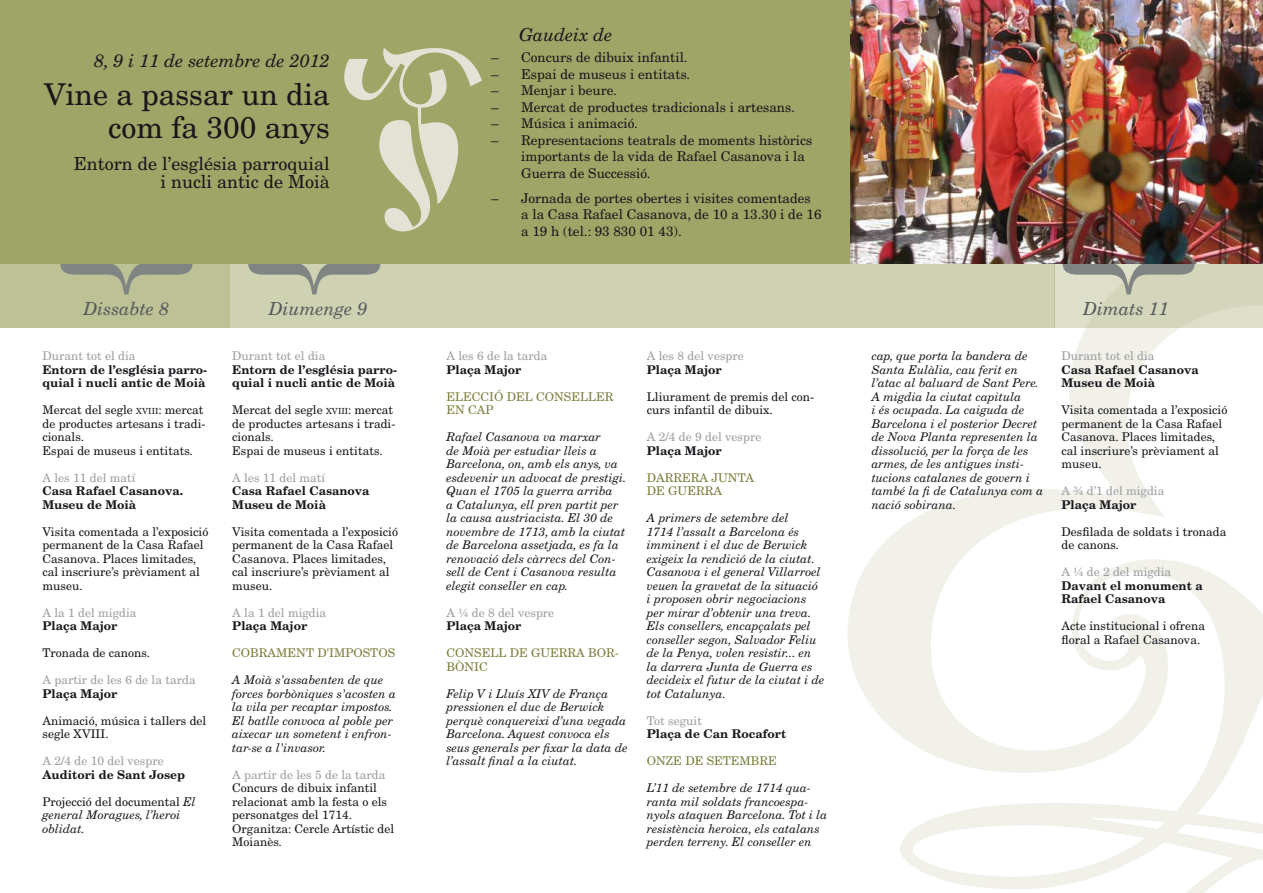
<style>
.page{position:relative;width:1263px;height:893px;background:#fff}
.page>*{position:absolute;margin:0;border:0;box-sizing:border-box;transform-origin:0 0}
.t1{font:187.5px "Decoration Pi LT Std 1";color:#e4e2d4}
.t2{font:30px/33px "New Century Schlbk LT Std";color:#1a171c;text-align:right}
.t3{font:18px/18px "New Century Schlbk LT Std";color:#1a171c;text-align:right}
.t4{font:italic 18px "New Century Schlbk LT Std";color:#1a171c}
.t5{font:italic 18px "New Century Schlbk LT Std";color:#58585a}
.t6{font:13.5px/16.5px "New Century Schlbk LT Std";color:#1a171c}
.t7{font:italic 12px/13.5px "New Century Schlbk LT Std";color:#1a171c}
.t8{font:12px/13.5px "New Century Schlbk LT Std";color:#1a171c}
.t9{font:700 12px/13.5px "New Century Schlbk LT Std";color:#1a171c}
.t10{font:12px "New Century Schlbk LT Std";color:#9d9ea0}
.t11{font:12px/13.5px "New Century Schlbk LT Std";color:#7b7e3c}
.s1{font-size:8.4px}
.s2{font-style:normal}
</style>
<div class="page">
<div style="left:230px;top:264px;width:824px;height:63px;background:#cfd2b2"></div>
<div style="left:0;top:264px;width:230px;height:63px;background:#bdc196"></div>
<div style="left:0;top:0;width:850px;height:264px;background:#9fa566"></div>
<img style="left:850px;top:0;width:413px;height:238px">
<img style="left:847px;top:238px;width:416px;height:90px">
<h3 class="t4" style="left:519px;top:24px;width:95px">Gaudeix de</h3>
<h1 class="t1" style="left:277px;top:233px;width:189px;rotate:-90deg">•</h1>
<h3 class="t4" style="left:94px;top:50px;width:237px">8, 9 i 11 de setembre de 2012</h3>
<p class="t6" style="left:491px;top:49px;width:198px">– Concurs de dibuix infantil.</p>
<p class="t6" style="left:491px;top:65px;width:201px">– Espai de museus i entitats.</p>
<p class="t6" style="left:491px;top:82px;width:127px">– Menjar i beure.</p>
<p class="t6" style="left:491px;top:98px;width:305px">– Mercat de productes tradicionals i artesans.</p>
<p class="t6" style="left:491px;top:115px;width:148px">– Música i animació.</p>
<p class="t6" style="left:521px;top:131px;width:293px;text-indent:-30px">– Representacions teatrals de moments històrics importants de la vida de Rafael Casanova i la<br>Guerra de Successió.</p>
<p class="t6" style="left:521px;top:189px;width:302px;text-indent:-30px">– Jornada de portes obertes i visites comentades a la Casa Rafael Casanova, de 10 a 13.30 i de 16 a 19 h (tel.: 93 830 01 43).</p>
<h2 class="t2" style="left:44px;top:78px;width:287px">Vine a passar un dia com fa 300 anys</h2>
<h3 class="t3" style="left:74px;top:154px;width:258px">Entorn de l’església parroquial i nucli antic de Moià</h3>
<h3 class="t5" style="left:83px;top:298px;width:87px">Dissabte 8</h3>
<h3 class="t5" style="left:269px;top:298px;width:100px">Diumenge 9</h3>
<h3 class="t5" style="left:1083px;top:298px;width:87px">Dimats 11</h3>
<p class="t10" style="left:43px;top:349px;width:95px">Durant tot el dia</p>
<p class="t9" style="left:43px;top:363px;width:166px">Entorn de l’església parro&shy;quial i nucli antic de Moià</p>
<p class="t8" style="left:43px;top:403px;width:165px">Mercat del segle <span class="s1">XVIII</span>: mercat de productes artesans i tradi&shy;cionals.<br>Espai de museus i entitats.</p>
<p class="t10" style="left:43px;top:470px;width:95px">A les 11 del matí</p>
<p class="t9" style="left:43px;top:484px;width:142px">Casa Rafael Casanova.<br>Museu de Moià</p>
<p class="t8" style="left:43px;top:525px;width:167px">Visita comentada a l’exposició permanent de la Casa Rafael<br>Casanova. Places limitades, cal inscriure’s prèviament al museu.</p>
<p class="t10" style="left:43px;top:605px;width:96px">A la 1 del migdia</p>
<p class="t9" style="left:43px;top:619px;width:76px">Plaça Major</p>
<p class="t8" style="left:43px;top:646px;width:109px">Tronada de canons.</p>
<p class="t10" style="left:43px;top:673px;width:155px">A partir de les 6 de la tarda</p>
<p class="t9" style="left:43px;top:687px;width:76px">Plaça Major</p>
<p class="t8" style="left:43px;top:714px;width:165px">Animació, música i tallers del segle XVIII.</p>
<p class="t10" style="left:43px;top:754px;width:123px">A 2/4 de 10 del vespre</p>
<p class="t9" style="left:43px;top:768px;width:144px">Auditori de Sant Josep</p>
<p class="t7" style="left:43px;top:795px;width:155px"><span class="s2">Projecció del documental</span> El general Moragues, l’heroi oblidat.</p>
<p class="t10" style="left:232px;top:349px;width:95px">Durant tot el dia</p>
<p class="t9" style="left:232px;top:363px;width:166px">Entorn de l’església parro&shy;quial i nucli antic de Moià</p>
<p class="t8" style="left:232px;top:403px;width:165px">Mercat del segle <span class="s1">XVIII</span>: mercat de productes artesans i tradi&shy;cionals.<br>Espai de museus i entitats.</p>
<p class="t10" style="left:232px;top:470px;width:95px">A les 11 del matí</p>
<p class="t9" style="left:232px;top:484px;width:139px">Casa Rafael Casanova<br>Museu de Moià</p>
<p class="t8" style="left:232px;top:525px;width:167px">Visita comentada a l’exposició permanent de la Casa Rafael<br>Casanova. Places limitades, cal inscriure’s prèviament al museu.</p>
<p class="t10" style="left:232px;top:605px;width:96px">A la 1 del migdia</p>
<p class="t9" style="left:232px;top:619px;width:76px">Plaça Major</p>
<p class="t11" style="left:232px;top:646px;width:165px">COBRAMENT D'IMPOSTOS</p>
<p class="t7" style="left:232px;top:673px;width:165px">A Moià s'assabenten de que forces borbòniques s'acosten a la vila per recaptar impostos.<br>El batlle convoca al poble per aixecar un sometent i enfron&shy;tar-se a l'invasor.</p>
<p class="t10" style="left:232px;top:767px;width:155px">A partir de les 5 de la tarda</p>
<p class="t8" style="left:232px;top:781px;width:163px">Concurs de dibuix infantil relacionat amb la festa o els personatges del 1714.<br>Organitza: Cercle Artístic del<br>Moianès.</p>
<p class="t10" style="left:446px;top:349px;width:102px">A les 6 de la tarda</p>
<p class="t9" style="left:446px;top:363px;width:76px">Plaça Major</p>
<p class="t11" style="left:446px;top:390px;width:168px">ELECCIÓ DEL CONSELLER<br>EN CAP</p>
<p class="t7" style="left:446px;top:430px;width:181px">Rafael Casanova va marxar<br>de Moià per estudiar lleis a<br>Barcelona, on, amb els anys, va esdevenir un advocat de prestigi.<br>Quan el 1705 la guerra arriba<br>a Catalunya, ell pren partit per la causa austriacista. El 30 de novembre de 1713, amb la ciutat de Barcelona assetjada, es fa la renovació dels càrrecs del Con&shy;sell de Cent i Casanova resulta elegit conseller en cap.</p>
<p class="t10" style="left:446px;top:605px;width:109px">A ¼ de 8 del vespre</p>
<p class="t9" style="left:446px;top:619px;width:76px">Plaça Major</p>
<p class="t11" style="left:446px;top:646px;width:174px">CONSELL DE GUERRA BOR-<br>BÒNIC</p>
<p class="t7" style="left:446px;top:687px;width:183px">Felip V i Lluís XIV de França pressionen el duc de Berwick perquè conquereixi d’una vegada<br>Barcelona. Aquest convoca els seus generals per fixar la data de l’assalt final a la ciutat.</p>
<p class="t10" style="left:647px;top:349px;width:98px">A les 8 del vespre</p>
<p class="t9" style="left:647px;top:363px;width:76px">Plaça Major</p>
<p class="t8" style="left:647px;top:390px;width:169px">Lliurament de premis del con&shy;curs infantil de dibuix.</p>
<p class="t10" style="left:647px;top:430px;width:116px">A 2/4 de 9 del vespre</p>
<p class="t9" style="left:647px;top:444px;width:76px">Plaça Major</p>
<p class="t11" style="left:647px;top:471px;width:109px">DARRERA JUNTA<br>DE GUERRA</p>
<p class="t7" style="left:647px;top:511px;width:179px">A primers de setembre del<br>1714 l’assalt a Barcelona és imminent i el duc de Berwick exigeix la rendició de la ciutat.<br>Casanova i el general Villarroel veuen la gravetat de la situació i proposen obrir negociacions per mirar d’obtenir una treva.<br>Els consellers, encapçalats pel conseller segon, Salvador Feliu de la Penya, volen resistir... en la darrera Junta de Guerra es decideix el futur de la ciutat i de tot Catalunya.</p>
<p class="t10" style="left:647px;top:713px;width:57px">Tot seguit</p>
<p class="t9" style="left:647px;top:727px;width:141px">Plaça de Can Rocafort</p>
<p class="t11" style="left:647px;top:754px;width:131px">ONZE DE SETEMBRE</p>
<p class="t7" style="left:647px;top:781px;width:182px">L’11 de setembre de 1714 qua&shy;ranta mil soldats francoespa&shy;nyols ataquen Barcelona. Tot i la resistència heroica, els catalans perden terreny. El conseller en</p>
<p class="t7" style="left:872px;top:349px;width:173px">cap, que porta la bandera de<br>Santa Eulàlia, cau ferit en l’atac al baluard de Sant Pere.<br>A migdia la ciutat capitula<br>i és ocupada. La caiguda de<br>Barcelona i el posterior Decret de Nova Planta representen la dissolució, per la força de les armes, de les antigues insti&shy;tucions catalanes de govern i també la fi de Catalunya com a nació sobirana.</p>
<p class="t10" style="left:1061px;top:349px;width:95px">Durant tot el dia</p>
<p class="t9" style="left:1061px;top:363px;width:139px">Casa Rafael Casanova<br>Museu de Moià</p>
<p class="t8" style="left:1061px;top:403px;width:167px">Visita comentada a l’exposició permanent de la Casa Rafael<br>Casanova. Places limitades, cal inscriure’s prèviament al museu.</p>
<p class="t10" style="left:1061px;top:484px;width:104px">A ¾ d’1 del migdia</p>
<p class="t9" style="left:1061px;top:498px;width:76px">Plaça Major</p>
<p class="t8" style="left:1061px;top:525px;width:166px">Desfilada de soldats i tronada de canons.</p>
<p class="t10" style="left:1061px;top:565px;width:111px">A ¼ de 2 del migdia</p>
<p class="t9" style="left:1061px;top:579px;width:143px">Davant el monument a<br>Rafael Casanova</p>
<p class="t8" style="left:1061px;top:619px;width:145px">Acte institucional i ofrena floral a Rafael Casanova.</p>
</div>
